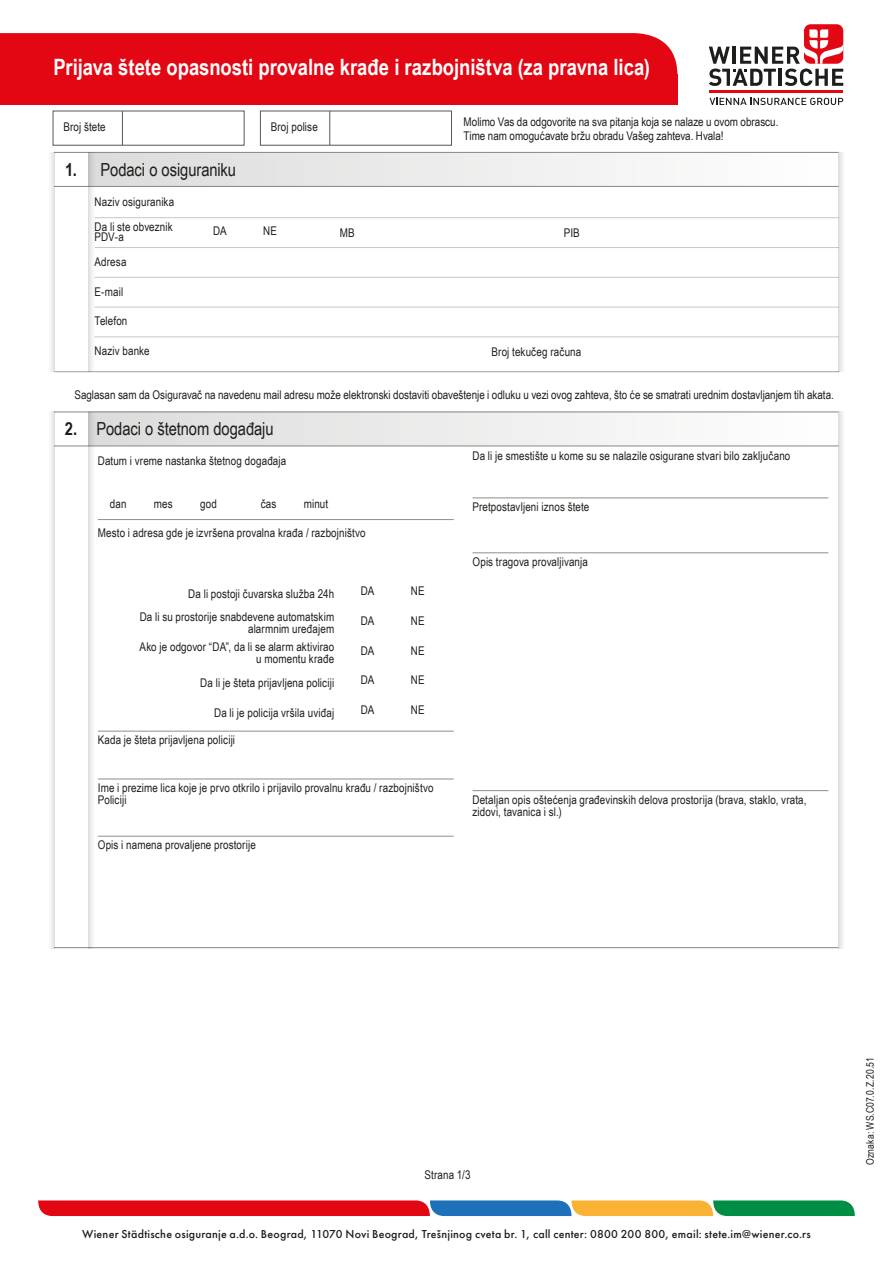
<style>
.page{position:relative;width:893px;height:1263px;background:#fff}
.page>*{position:absolute;margin:0;border:0;box-sizing:border-box;transform-origin:0 0}
.t1{font:700 22.5px "Arial Narrow";color:#fff}
.t2{font:18px "Arial Narrow";letter-spacing:-.005em;color:#1d1d1b}
.t3{font:12px/12px "Arial Narrow";letter-spacing:.01em;color:#1d1d1b}
.t4{font:500 12px "Futura PT";letter-spacing:.02em;color:#1d1d1b}
.t5{font:10.5px "Arial Narrow";letter-spacing:.015em;color:#1d1d1b}
.s1{font-weight:700}
</style>
<div class="page">
<div style="left:88px;top:412px;width:750px;height:34px;background:linear-gradient(to right,#dcdcdb,#fff)"></div>
<hr style="left:54px;top:947px;width:34px;height:1px;background:#878787">
<hr style="left:88px;top:947px;width:750px;height:1px;background:#878787">
<hr style="left:54px;top:412px;width:34px;height:1px;background:#878787">
<hr style="left:88px;top:412px;width:750px;height:1px;background:#878787">
<hr style="left:54px;top:446px;width:34px;height:1px;background:#878787">
<hr style="left:88px;top:446px;width:750px;height:1px;background:#878787">
<div style="left:0;top:74px;width:677px;height:30px;background:#e30613"></div>
<div style="left:0;top:33px;width:677px;height:41px;background:#e30613"></div>
<svg style="left:38px;top:1200px;width:817px;height:16px;background:#a35748"></svg>
<hr style="left:709px;top:91px;width:134px;height:2px;background:#e30613">
<svg style="left:709px;top:98px;width:134px;height:7px"></svg>
<div style="left:804px;top:24px;width:39px;height:40px;background:#e30613;border-radius:7px"></div>
<svg style="left:709px;top:29px;width:134px;height:57px"></svg>
<hr style="left:122px;top:111px;width:1px;height:34px;background:#575756">
<hr style="left:329px;top:111px;width:1px;height:34px;background:#575756">
<div style="left:53px;top:111px;width:191px;height:35px;border:1px solid #575756"></div>
<div style="left:260px;top:111px;width:192px;height:35px;border:1px solid #575756"></div>
<svg style="left:838px;top:412px;width:5px;height:536px"></svg>
<hr style="left:51px;top:412px;width:3px;height:536px;background:#ebebeb">
<svg style="left:88px;top:412px;width:10px;height:536px"></svg>
<hr style="left:98px;top:519px;width:356px;height:1px;background:#958b87">
<hr style="left:98px;top:731px;width:356px;height:1px;background:#958b87">
<hr style="left:98px;top:779px;width:356px;height:1px;background:#958b87">
<hr style="left:98px;top:836px;width:356px;height:1px;background:#958b87">
<hr style="left:472px;top:497px;width:356px;height:1px;background:#958b87">
<hr style="left:472px;top:552px;width:356px;height:1px;background:#958b87">
<hr style="left:472px;top:790px;width:356px;height:1px;background:#958b87">
<hr style="left:54px;top:371px;width:785px;height:1px;background:#a1a1a1">
<svg style="left:838px;top:152px;width:5px;height:219px"></svg>
<svg style="left:51px;top:152px;width:3px;height:220px"></svg>
<svg style="left:88px;top:187px;width:10px;height:185px"></svg>
<div style="left:88px;top:152px;width:750px;height:34px;background:linear-gradient(to right,#dbdbdb,#fff)"></div>
<hr style="left:54px;top:152px;width:34px;height:1px;background:#878787">
<hr style="left:88px;top:152px;width:750px;height:1px;background:#878787">
<hr style="left:54px;top:186px;width:34px;height:1px;background:#878787">
<hr style="left:88px;top:186px;width:750px;height:1px;background:#878787">
<hr style="left:95px;top:277px;width:744px;height:1px;background:#c6c6c6">
<hr style="left:95px;top:307px;width:744px;height:1px;background:#c6c6c6">
<hr style="left:95px;top:336px;width:744px;height:1px;background:#c6c6c6">
<hr style="left:95px;top:217px;width:744px;height:1px;background:#c6c6c6">
<hr style="left:95px;top:247px;width:744px;height:1px;background:#c6c6c6">
<h1 class="t1" style="left:53px;top:50px;width:598px">Prijava štete opasnosti provalne krađe i razbojništva (za pravna lica)</h1>
<p class="t3" style="left:63px;top:121px;width:44px">Broj štete</p>
<p class="t3" style="left:271px;top:121px;width:49px">Broj polise</p>
<h2 class="t2" style="left:65px;top:156px;width:172px"><span class="s1">1.</span> Podaci o osiguraniku</h2>
<p class="t3" style="left:95px;top:189px;width:81px;line-height:24.6px">Naziv osiguranika<br>Da li ste obveznik</p>
<p class="t3" style="left:95px;top:224px;width:33px;line-height:24.6px">PDV-a<br>Adresa</p>
<p class="t3" style="left:95px;top:285px;width:30px">E-mail</p>
<p class="t3" style="left:95px;top:315px;width:34px">Telefon</p>
<p class="t3" style="left:95px;top:344px;width:57px">Naziv banke</p>
<p class="t3" style="left:213px;top:224px;width:15px">DA</p>
<p class="t3" style="left:263px;top:224px;width:15px">NE</p>
<p class="t3" style="left:340px;top:227px;width:16px">MB</p>
<p class="t3" style="left:463px;top:115px;width:316px;line-height:13.5px">Molimo Vas da odgovorite na sva pitanja koja se nalaze u ovom obrascu.<br>Time nam omogućavate bržu obradu Vašeg zahteva. Hvala!</p>
<p class="t3" style="left:564px;top:227px;width:17px">PIB</p>
<p class="t3" style="left:491px;top:345px;width:91px">Broj tekučeg računa</p>
<p class="t3" style="left:74px;top:388px;width:761px">Saglasan sam da Osiguravač na navedenu mail adresu može elektronski dostaviti obaveštenje i odluku u vezi ovog zahteva, što će se smatrati urednim dostavljanjem tih akata.</p>
<h2 class="t2" style="left:65px;top:415px;width:210px"><span class="s1">2.</span> Podaci o štetnom događaju</h2>
<p class="t3" style="left:98px;top:454px;width:190px">Datum i vreme nastanka štetnog događaja</p>
<p class="t3" style="left:110px;top:498px;width:18px">dan</p>
<p class="t3" style="left:154px;top:498px;width:20px">mes</p>
<p class="t3" style="left:200px;top:498px;width:18px">god</p>
<p class="t3" style="left:261px;top:498px;width:17px">čas</p>
<p class="t3" style="left:304px;top:498px;width:26px">minut</p>
<p class="t3" style="left:98px;top:526px;width:269px">Mesto i adresa gde je izvršena provalna krađa / razbojništvo</p>
<p class="t3" style="left:188px;top:587px;width:147px">Da li postoji čuvarska služba 24h</p>
<p class="t3" style="left:361px;top:584px;width:15px">DA</p>
<p class="t3" style="left:411px;top:584px;width:15px">NE</p>
<p class="t3" style="left:140px;top:611px;width:196px;text-align:right">Da li su prostorije snabdevene automatskim alarmnim uređajem</p>
<p class="t3" style="left:361px;top:614px;width:15px">DA</p>
<p class="t3" style="left:411px;top:614px;width:15px">NE</p>
<p class="t3" style="left:140px;top:640px;width:196px;text-align:right">Ako je odgovor “DA”, da li se alarm aktivirao u momentu krađe</p>
<p class="t3" style="left:361px;top:644px;width:15px">DA</p>
<p class="t3" style="left:411px;top:644px;width:15px">NE</p>
<p class="t3" style="left:200px;top:676px;width:135px">Da li je šteta prijavljena policiji</p>
<p class="t3" style="left:361px;top:674px;width:15px">DA</p>
<p class="t3" style="left:411px;top:674px;width:15px">NE</p>
<p class="t3" style="left:214px;top:706px;width:122px">Da li je policija vršila uviđaj</p>
<p class="t3" style="left:361px;top:703px;width:15px">DA</p>
<p class="t3" style="left:411px;top:703px;width:15px">NE</p>
<p class="t3" style="left:98px;top:733px;width:139px">Kada je šteta prijavljena policiji</p>
<p class="t3" style="left:98px;top:781px;width:337px">Ime i prezime lica koje je prvo otkrilo i prijavilo provalnu krađu / razbojništvo<br>Policiji</p>
<p class="t3" style="left:98px;top:838px;width:160px">Opis i namena provaljene prostorije</p>
<p class="t3" style="left:472px;top:450px;width:319px">Da li je smestište u kome su se nalazile osigurane stvari bilo zaključano</p>
<p class="t3" style="left:472px;top:500px;width:118px">Pretpostavljeni iznos štete</p>
<p class="t3" style="left:472px;top:555px;width:117px">Opis tragova provaljivanja</p>
<p class="t3" style="left:472px;top:793px;width:336px">Detaljan opis oštećenja građevinskih delova prostorija (brava, staklo, vrata, zidovi, tavanica i sl.)</p>
<p class="t3" style="left:424px;top:1168px;width:48px">Strana 1/3</p>
<p class="t4" style="left:82px;top:1227px;width:730px">Wiener Städtische osiguranje a.d.o. Beograd, 11070 Novi Beograd, Trešnjinog cveta br. 1, call center: 0800 200 800, email: stete.im@wiener.co.rs</p>
<p class="t5" style="left:862px;top:1165px;width:109px;rotate:-90deg">Oznaka: WS.C07.0.Z.20.51</p>
</div>
